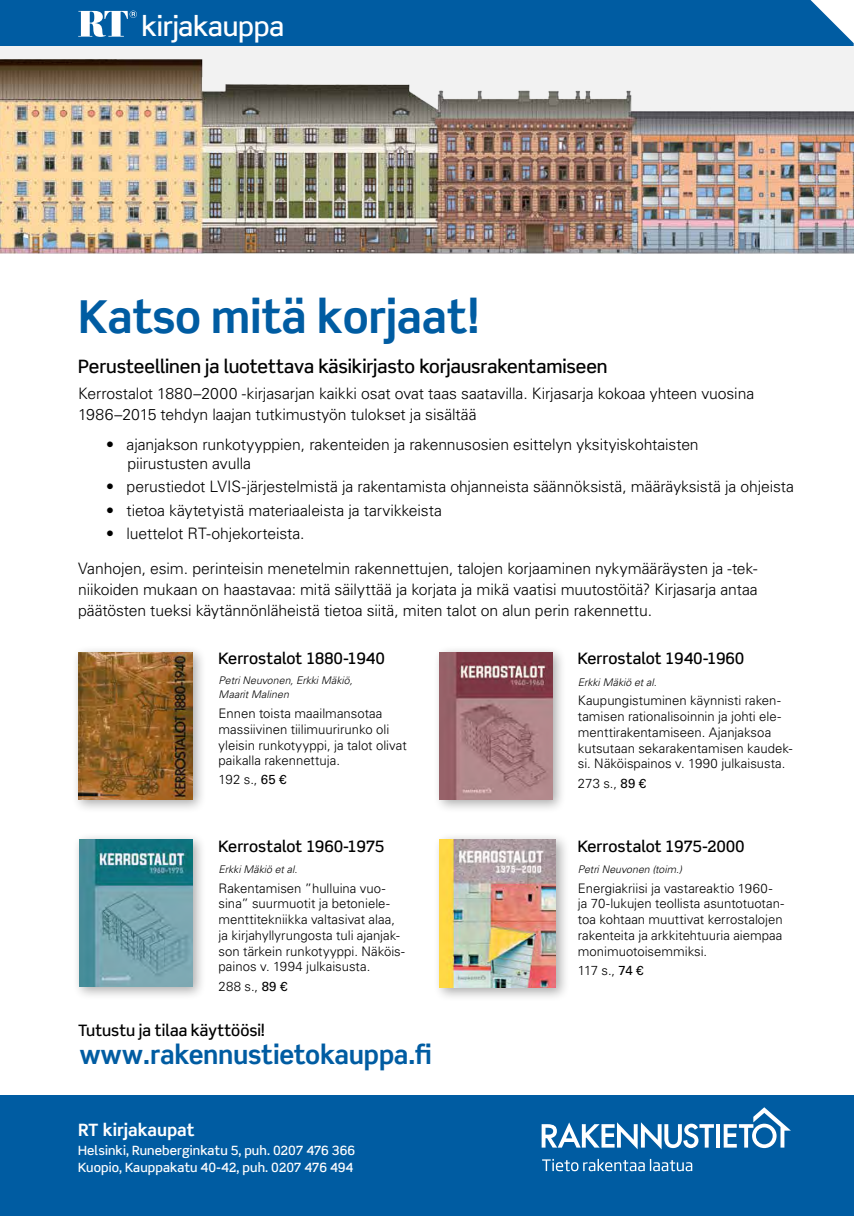
<style>
.page{position:relative;width:854px;height:1216px;background:#fff}
.page>*{position:absolute;margin:0;border:0;box-sizing:border-box;transform-origin:0 0}
.t1{font:700 45.32px "Scene Std";letter-spacing:-.01em;color:#005ca2}
.t2{font:500 27.12px "Scene Std";letter-spacing:-.01em;color:#fff}
.t3{font:700 26.25px "Scene Std";letter-spacing:-.015em;color:#005ca2}
.t4{font:500 18.38px "Scene Std";letter-spacing:-.01em;color:#000}
.t5{font:700 16.97px "Scene Std";color:#fff}
.t6{font:300 15.75px/21px "Univers LT Std";letter-spacing:-.005em;color:#000}
.t7{font:500 15.75px "Scene Std";color:#000}
.t8{font:300 13.12px/15.8px "Univers LT Std";color:#000}
.t9{font:500 12.78px/17px "Scene Std";letter-spacing:.005em;color:#fff}
.t10{font:italic 300 10.5px/14.2px "Univers LT Std";color:#000}
.s1{font-weight:400}
</style>
<div class="page">
<div style="left:0;top:46px;width:853px;height:207px;background:#f2f2f2"></div>
<img style="left:0;top:59px;width:853px;height:194px">
<div style="left:0;top:1095px;width:853px;height:120px;background:#005ca2"></div>
<svg style="left:542px;top:1158px;width:150px;height:13px"></svg>
<hr style="left:716px;top:1124px;width:4px;height:23px;background:#fff">
<svg style="left:541px;top:1122px;width:172px;height:27px"></svg>
<svg style="left:723px;top:1107px;width:67px;height:40px"></svg>
<div style="left:71px;top:645px;width:136px;height:169px;background:#000;opacity:.33"></div>
<img style="left:78px;top:652px;width:114px;height:147px">
<div style="left:432px;top:645px;width:135px;height:169px;background:#000;opacity:.33"></div>
<img style="left:439px;top:652px;width:113px;height:147px">
<div style="left:72px;top:832px;width:134px;height:169px;background:#000;opacity:.33"></div>
<img style="left:79px;top:839px;width:113px;height:147px">
<div style="left:432px;top:832px;width:138px;height:169px;background:#000;opacity:.33"></div>
<img style="left:439px;top:839px;width:116px;height:148px">
<div style="left:0;top:0;width:854px;height:46px;background:#005ca2"></div>
<h2 class="t2" style="left:141px;top:9px;width:144px">kirjakauppa</h2>
<h1 class="t1" style="left:78px;top:288px;width:403px">Katso mitä korjaat!</h1>
<p class="t4" style="left:78px;top:354px;width:530px">Perusteellinen ja luotettava käsikirjasto korjausrakentamiseen</p>
<p class="t6" style="left:78px;top:383px;width:677px">Kerrostalot 1880–2000 -kirjasarjan kaikki osat ovat taas saatavilla. Kirjasarja kokoaa yhteen vuosina<br>1986–2015 tehdyn laajan tutkimustyön tulokset ja sisältää</p>
<p class="t6" style="left:127px;top:434px;width:572px;line-height:19.2px;text-indent:-21px">• ajanjakson runkotyyppien, rakenteiden ja rakennusosien esittelyn yksityiskohtaisten piirustusten avulla</p>
<p class="t6" style="left:106px;top:476px;width:689px">• perustiedot LVIS-järjestelmistä ja rakentamista ohjanneista säännöksistä, määräyksistä ja ohjeista</p>
<p class="t6" style="left:106px;top:499px;width:337px">• tietoa käytetyistä materiaaleista ja tarvikkeista</p>
<p class="t6" style="left:106px;top:523px;width:200px">• luettelot RT-ohjekorteista.</p>
<p class="t6" style="left:78px;top:558px;width:681px;text-align:justify">Vanhojen, esim. perinteisin menetelmin rakennettujen, talojen korjaaminen nykymääräysten ja -tek&shy;niikoiden mukaan on haastavaa: mitä säilyttää ja korjata ja mikä vaatisi muutostöitä? Kirjasarja antaa päätösten tueksi käytännönläheistä tietoa siitä, miten talot on alun perin rakennettu.</p>
<p class="t7" style="left:218px;top:648px;width:168px">Kerrostalot 1880-1940</p>
<p class="t10" style="left:218px;top:673px;width:135px">Petri Neuvonen, Erkki Mäkiö,<br>Maarit Malinen</p>
<p class="t8" style="left:218px;top:705px;width:190px">Ennen toista maailmansotaa massiivinen tiilimuurirunko oli yleisin runkotyyppi, ja talot olivat paikalla rakennettuja.</p>
<p class="t8" style="left:218px;top:771px;width:69px">192 s., <span class="s1">65 €</span></p>
<p class="t7" style="left:218px;top:836px;width:167px">Kerrostalot 1960-1975</p>
<p class="t10" style="left:218px;top:862px;width:80px">Erkki Mäkiö et al.</p>
<p class="t8" style="left:218px;top:880px;width:188px">Rakentamisen ”hulluina vuo&shy;sina” suurmuotit ja betoniele&shy;menttitekniikka valtasivat alaa, ja kirjahyllyrungosta tuli ajanjak&shy;son tärkein runkotyyppi. Näköis&shy;painos v. 1994 julkaisusta.</p>
<p class="t8" style="left:218px;top:978px;width:70px">288 s., <span class="s1">89 €</span></p>
<p class="t7" style="left:78px;top:1020px;width:188px">Tutustu ja tilaa käyttöösi!</p>
<h3 class="t3" style="left:79px;top:1038px;width:354px">www.rakennustietokauppa.fi</h3>
<p class="t5" style="left:78px;top:1119px;width:118px">RT kirjakaupat</p>
<p class="t9" style="left:78px;top:1141px;width:278px">Helsinki, Runeberginkatu 5, puh. 0207 476 366<br>Kuopio, Kauppakatu 40-42, puh. 0207 476 494</p>
<p class="t7" style="left:577px;top:648px;width:168px">Kerrostalot 1940-1960</p>
<p class="t10" style="left:577px;top:675px;width:80px">Erkki Mäkiö et al.</p>
<p class="t8" style="left:577px;top:692px;width:216px">Kaupungistuminen käynnisti raken&shy;tamisen rationalisoinnin ja johti ele&shy;menttirakentamiseen. Ajanjaksoa kutsutaan sekarakentamisen kaudek&shy;si. Näköispainos v. 1990 julkaisusta.</p>
<p class="t8" style="left:577px;top:775px;width:70px">273 s., <span class="s1">89 €</span></p>
<p class="t7" style="left:577px;top:836px;width:168px">Kerrostalot 1975-2000</p>
<p class="t10" style="left:577px;top:862px;width:106px">Petri Neuvonen (toim.)</p>
<p class="t8" style="left:577px;top:880px;width:208px">Energiakriisi ja vastareaktio 1960- ja 70-lukujen teollista asuntotuotan&shy;toa kohtaan muuttivat kerrostalojen rakenteita ja arkkitehtuuria aiempaa monimuotoisemmiksi.</p>
<p class="t8" style="left:577px;top:962px;width:67px">117 s., <span class="s1">74 €</span></p>
</div>
